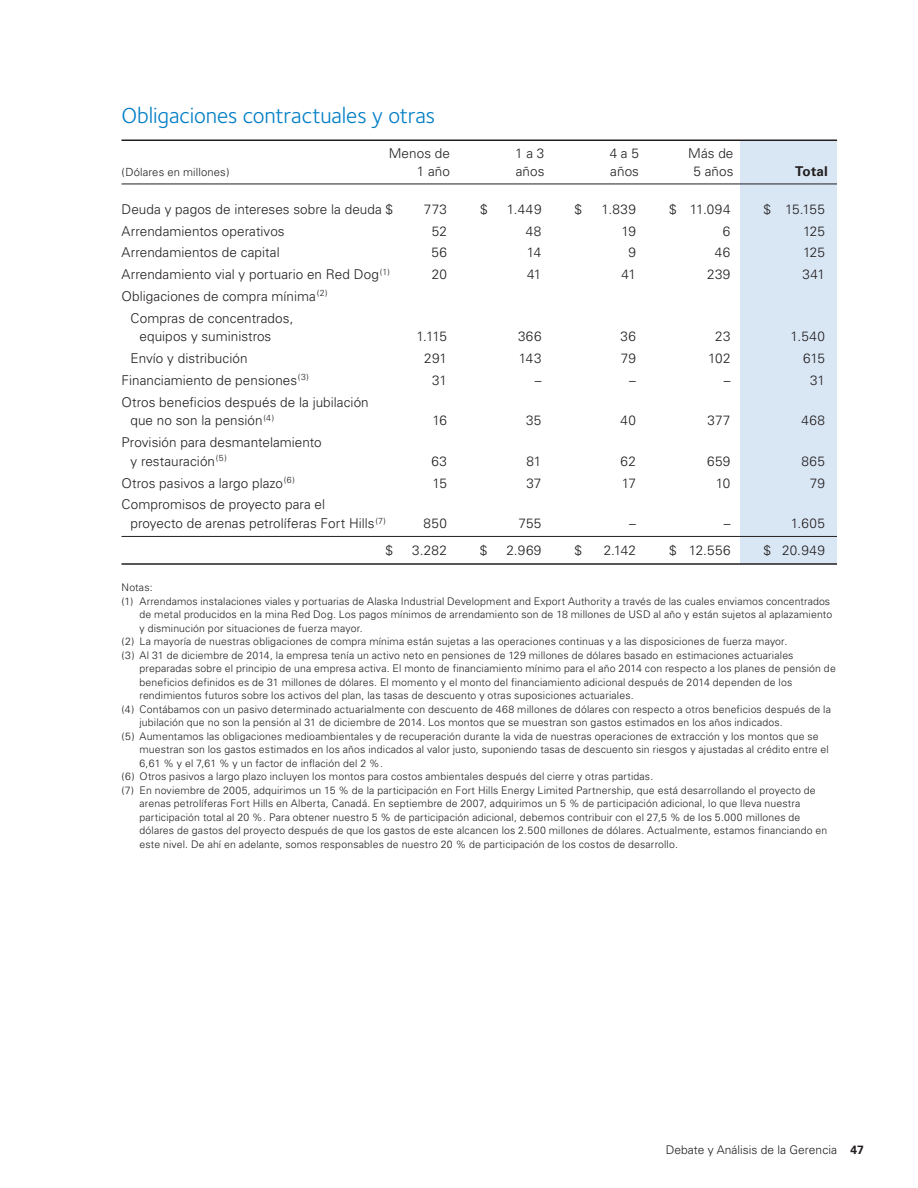
<style>
.page{position:relative;width:918px;height:1188px;background:#fff}
.page>*{position:absolute;margin:0;border:0;box-sizing:border-box;transform-origin:0 0}
.t1{font:22.5px "Foundry Sterling";letter-spacing:-.005em;color:#007ec5}
.t2{font:300 13.5px/18.8px "Univers";letter-spacing:.005em;color:#231f20}
.t3{font:700 13.5px "Univers";letter-spacing:.015em;color:#231f20}
.t4{font:300 12px "Univers";color:#231f20}
.t5{font:300 11.25px "Univers";letter-spacing:.01em;color:#231f20}
.t6{font:300 10.5px "Univers";letter-spacing:.015em;color:#231f20}
.s1{font-weight:700}
</style>
<div class="page">
<div style="left:741px;top:141px;width:96px;height:423px;background:#d9e7f5"></div>
<hr style="left:122px;top:140px;width:715px;height:1px;background:#231f20">
<hr style="left:122px;top:184px;width:715px;height:1px;background:#231f20">
<hr style="left:122px;top:536px;width:715px;height:1px;background:#231f20">
<hr style="left:122px;top:563px;width:715px;height:2px;background:#231f20">
<h1 class="t1" style="left:122px;top:102px;width:315px">Obligaciones contractuales y otras</h1>
<p class="t2" style="left:389px;top:144px;width:63px">Menos de</p>
<p class="t2" style="left:515px;top:144px;width:31px">1 a 3</p>
<p class="t2" style="left:610px;top:144px;width:31px">4 a 5</p>
<p class="t2" style="left:688px;top:144px;width:47px">Más de</p>
<p class="t5" style="left:122px;top:165px;width:109px">(Dólares en millones)</p>
<p class="t2" style="left:417px;top:161px;width:35px">1 año</p>
<p class="t2" style="left:516px;top:161px;width:30px">años</p>
<p class="t2" style="left:610px;top:161px;width:30px">años</p>
<p class="t2" style="left:694px;top:161px;width:41px">5 años</p>
<p class="t3" style="left:795px;top:163px;width:34px">Total</p>
<p class="t2" style="left:122px;top:200px;width:273px">Deuda y pagos de intereses sobre la deuda $</p>
<p class="t2" style="left:424px;top:200px;width:25px">773</p>
<p class="t2" style="left:480px;top:200px;width:9px">$</p>
<p class="t2" style="left:507px;top:200px;width:36px">1.449</p>
<p class="t2" style="left:575px;top:200px;width:9px">$</p>
<p class="t2" style="left:602px;top:200px;width:36px">1.839</p>
<p class="t2" style="left:669px;top:200px;width:63px">$ 11.094</p>
<p class="t2" style="left:764px;top:200px;width:63px">$ 15.155</p>
<p class="t2" style="left:121px;top:221px;width:165px">Arrendamientos operativos</p>
<p class="t2" style="left:432px;top:221px;width:17px">52</p>
<p class="t2" style="left:526px;top:221px;width:17px">48</p>
<p class="t2" style="left:621px;top:221px;width:16px">19</p>
<p class="t2" style="left:723px;top:221px;width:9px">6</p>
<p class="t2" style="left:803px;top:221px;width:23px">125</p>
<p class="t2" style="left:121px;top:243px;width:160px">Arrendamientos de capital</p>
<p class="t2" style="left:432px;top:243px;width:17px">56</p>
<p class="t2" style="left:527px;top:243px;width:16px">14</p>
<p class="t2" style="left:628px;top:243px;width:9px">9</p>
<p class="t2" style="left:715px;top:243px;width:17px">46</p>
<p class="t2" style="left:803px;top:243px;width:23px">125</p>
<p class="t2" style="left:121px;top:265px;width:270px">Arrendamiento vial y portuario en Red Dog<sup>(1)</sup></p>
<p class="t2" style="left:432px;top:265px;width:17px">20</p>
<p class="t2" style="left:527px;top:265px;width:16px">41</p>
<p class="t2" style="left:622px;top:265px;width:16px">41</p>
<p class="t2" style="left:707px;top:265px;width:25px">239</p>
<p class="t2" style="left:803px;top:265px;width:24px">341</p>
<p class="t2" style="left:131px;top:285px;width:199px;line-height:21.8px;text-indent:-9px">Obligaciones de compra mínima<sup>(2)<br></sup>Compras de concentrados,</p>
<p class="t2" style="left:140px;top:327px;width:133px">equipos y suministros</p>
<p class="t2" style="left:416px;top:327px;width:32px">1.115</p>
<p class="t2" style="left:518px;top:327px;width:25px">366</p>
<p class="t2" style="left:621px;top:327px;width:17px">36</p>
<p class="t2" style="left:715px;top:327px;width:17px">23</p>
<p class="t2" style="left:791px;top:327px;width:36px">1.540</p>
<p class="t2" style="left:131px;top:349px;width:119px">Envío y distribución</p>
<p class="t2" style="left:424px;top:349px;width:24px">291</p>
<p class="t2" style="left:519px;top:349px;width:24px">143</p>
<p class="t2" style="left:621px;top:349px;width:17px">79</p>
<p class="t2" style="left:708px;top:349px;width:24px">102</p>
<p class="t2" style="left:803px;top:349px;width:23px">615</p>
<p class="t2" style="left:122px;top:371px;width:189px">Financiamiento de pensiones<sup>(3)</sup></p>
<p class="t2" style="left:432px;top:371px;width:16px">31</p>
<p class="t2" style="left:535px;top:371px;width:8px">–</p>
<p class="t2" style="left:629px;top:371px;width:8px">–</p>
<p class="t2" style="left:724px;top:371px;width:8px">–</p>
<p class="t2" style="left:810px;top:371px;width:16px">31</p>
<p class="t2" style="left:131px;top:392px;width:240px;text-indent:-9px">Otros beneficios después de la jubilación que no son la pensión<sup>(4)</sup></p>
<p class="t2" style="left:432px;top:411px;width:16px">16</p>
<p class="t2" style="left:526px;top:411px;width:17px">35</p>
<p class="t2" style="left:621px;top:411px;width:17px">40</p>
<p class="t2" style="left:708px;top:411px;width:24px">377</p>
<p class="t2" style="left:801px;top:411px;width:25px">468</p>
<p class="t2" style="left:131px;top:433px;width:193px;text-indent:-9px">Provisión para desmantelamiento y restauración<sup>(5)</sup></p>
<p class="t2" style="left:431px;top:452px;width:17px">63</p>
<p class="t2" style="left:527px;top:452px;width:16px">81</p>
<p class="t2" style="left:621px;top:452px;width:17px">62</p>
<p class="t2" style="left:707px;top:452px;width:25px">659</p>
<p class="t2" style="left:802px;top:452px;width:25px">865</p>
<p class="t2" style="left:121px;top:473px;width:175px">Otros pasivos a largo plazo<sup>(6)</sup></p>
<p class="t2" style="left:432px;top:473px;width:16px">15</p>
<p class="t2" style="left:526px;top:473px;width:17px">37</p>
<p class="t2" style="left:622px;top:473px;width:16px">17</p>
<p class="t2" style="left:716px;top:473px;width:16px">10</p>
<p class="t2" style="left:810px;top:473px;width:17px">79</p>
<p class="t2" style="left:131px;top:495px;width:257px;text-indent:-9px">Compromisos de proyecto para el<br>proyecto de arenas petrolíferas Fort Hills<sup>(7)</sup></p>
<p class="t2" style="left:424px;top:514px;width:25px">850</p>
<p class="t2" style="left:519px;top:514px;width:24px">755</p>
<p class="t2" style="left:629px;top:514px;width:8px">–</p>
<p class="t2" style="left:724px;top:514px;width:8px">–</p>
<p class="t2" style="left:791px;top:514px;width:36px">1.605</p>
<p class="t2" style="left:385px;top:541px;width:9px">$</p>
<p class="t2" style="left:412px;top:541px;width:36px">3.282</p>
<p class="t2" style="left:480px;top:541px;width:9px">$</p>
<p class="t2" style="left:506px;top:541px;width:37px">2.969</p>
<p class="t2" style="left:574px;top:541px;width:9px">$</p>
<p class="t2" style="left:604px;top:541px;width:34px">2.142</p>
<p class="t2" style="left:669px;top:541px;width:63px">$ 12.556</p>
<p class="t2" style="left:764px;top:541px;width:63px">$ 20.949</p>
<p class="t6" style="left:122px;top:581px;width:33px">Notas:</p>
<p class="t6" style="left:122px;top:594px;width:710px">(1) Arrendamos instalaciones viales y portuarias de Alaska Industrial Development and Export Authority a través de las cuales enviamos concentrados</p>
<p class="t6" style="left:140px;top:608px;width:694px">de metal producidos en la mina Red Dog. Los pagos mínimos de arrendamiento son de 18 millones de USD al año y están sujetos al aplazamiento</p>
<p class="t6" style="left:140px;top:621px;width:225px">y disminución por situaciones de fuerza mayor.</p>
<p class="t6" style="left:122px;top:635px;width:667px">(2) La mayoría de nuestras obligaciones de compra mínima están sujetas a las operaciones continuas y a las disposiciones de fuerza mayor.</p>
<p class="t6" style="left:122px;top:648px;width:674px">(3) Al 31 de diciembre de 2014, la empresa tenía un activo neto en pensiones de 129 millones de dólares basado en estimaciones actuariales</p>
<p class="t6" style="left:140px;top:662px;width:698px">preparadas sobre el principio de una empresa activa. El monto de financiamiento mínimo para el año 2014 con respecto a los planes de pensión de</p>
<p class="t6" style="left:140px;top:675px;width:654px">beneficios definidos es de 31 millones de dólares. El momento y el monto del financiamiento adicional después de 2014 dependen de los</p>
<p class="t6" style="left:140px;top:689px;width:496px">rendimientos futuros sobre los activos del plan, las tasas de descuento y otras suposiciones actuariales.</p>
<p class="t6" style="left:122px;top:702px;width:711px">(4) Contábamos con un pasivo determinado actuarialmente con descuento de 468 millones de dólares con respecto a otros beneficios después de la</p>
<p class="t6" style="left:140px;top:716px;width:645px">jubilación que no son la pensión al 31 de diciembre de 2014. Los montos que se muestran son gastos estimados en los años indicados.</p>
<p class="t6" style="left:122px;top:729px;width:699px">(5) Aumentamos las obligaciones medioambientales y de recuperación durante la vida de nuestras operaciones de extracción y los montos que se</p>
<p class="t6" style="left:140px;top:743px;width:691px">muestran son los gastos estimados en los años indicados al valor justo, suponiendo tasas de descuento sin riesgos y ajustadas al crédito entre el</p>
<p class="t6" style="left:140px;top:756px;width:245px">6,61 % y el 7,61 % y un factor de inflación del 2 %.</p>
<p class="t6" style="left:122px;top:770px;width:533px">(6) Otros pasivos a largo plazo incluyen los montos para costos ambientales después del cierre y otras partidas.</p>
<p class="t6" style="left:122px;top:784px;width:696px">(7) En noviembre de 2005, adquirimos un 15 % de la participación en Fort Hills Energy Limited Partnership, que está desarrollando el proyecto de</p>
<p class="t6" style="left:140px;top:797px;width:662px">arenas petrolíferas Fort Hills en Alberta, Canadá. En septiembre de 2007, adquirimos un 5 % de participación adicional, lo que lleva nuestra</p>
<p class="t6" style="left:140px;top:811px;width:662px">participación total al 20 %. Para obtener nuestro 5 % de participación adicional, debemos contribuir con el 27,5 % de los 5.000 millones de</p>
<p class="t6" style="left:140px;top:824px;width:689px">dólares de gastos del proyecto después de que los gastos de este alcancen los 2.500 millones de dólares. Actualmente, estamos financiando en</p>
<p class="t6" style="left:140px;top:838px;width:540px">este nivel. De ahí en adelante, somos responsables de nuestro 20 % de participación de los costos de desarrollo.</p>
<p class="t4" style="left:666px;top:1143px;width:199px">Debate y Análisis de la Gerencia <span class="s1">47</span></p>
</div>
